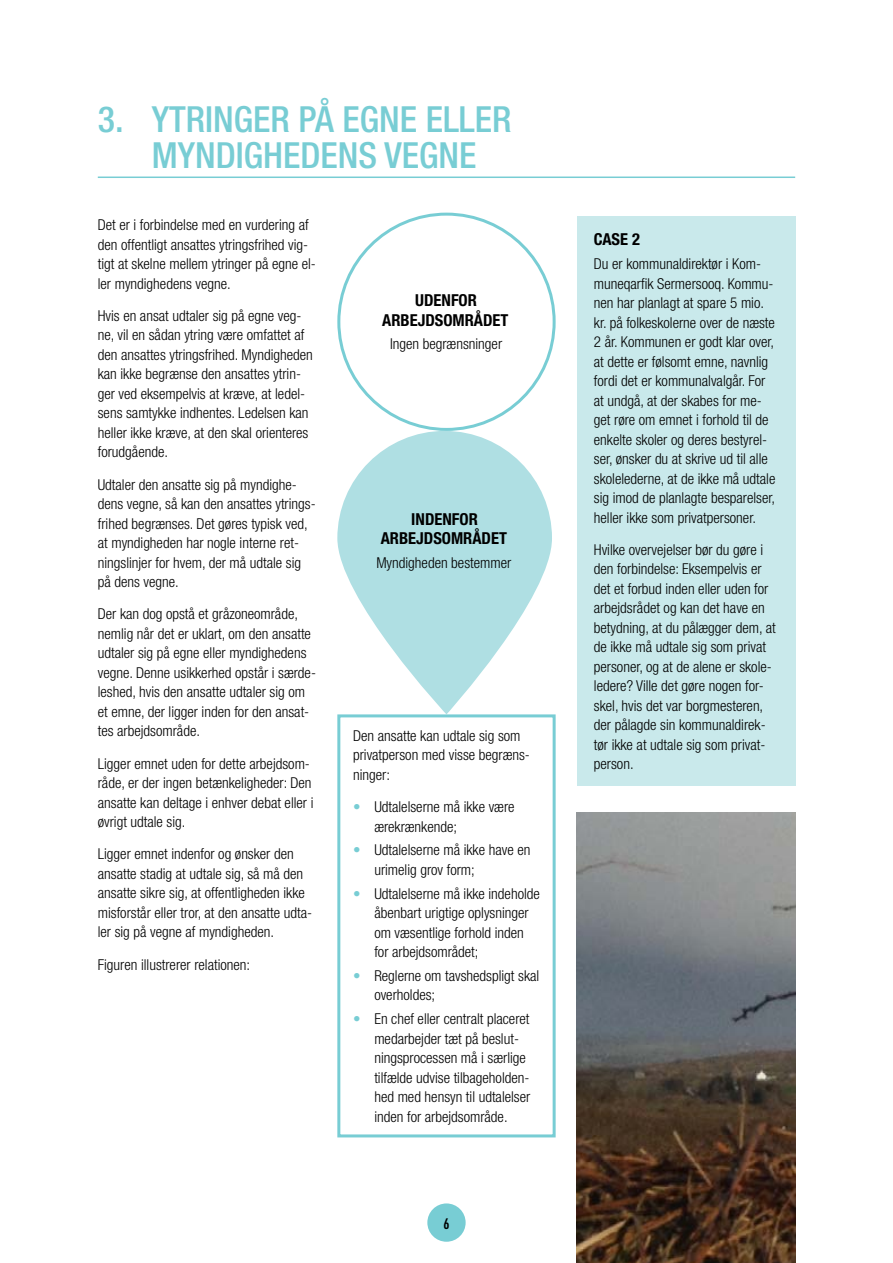
<style>
.page{position:relative;width:893px;height:1263px;background:#fff}
.page>*{position:absolute;margin:0;border:0;box-sizing:border-box;transform-origin:0 0}
.t1{font:500 condensed 36px/36px "Helvetica Neue LT Std";color:#78cdd4;text-align:center}
.t2{font:700 condensed 16.5px/19.5px "Helvetica Neue LT Std";color:#000;text-align:center}
.t3{font:300 condensed 15px/19.5px "Helvetica Neue LT Std";color:#000}
.t4{font:700 15px "DIN Cond";color:#000}
.s1{color:#78cdd4}
</style>
<div class="page">
<hr style="left:98px;top:177px;width:697px;height:1px;background:#78cdd4">
<div style="left:577px;top:217px;width:218px;height:569px;background:#c9e9eb"></div>
<svg style="left:337px;top:431px;width:215px;height:283px;fill:#afdfe3"></svg>
<div style="left:337px;top:714px;width:219px;height:423px;border:3px solid #78cdd4"></div>
<img style="left:577px;top:812px;width:218px;height:451px">
<div style="left:427px;top:1203px;width:39px;height:39px;background:#78cdd4;border-radius:50%"></div>
<h1 class="t1" style="left:98px;top:101px;width:415px">3. YTRINGER PÅ EGNE ELLER<br>MYNDIGHEDENS VEGNE</h1>
<p class="t3" style="left:98px;top:215px;width:220px">Det er i forbindelse med en vurdering af den offentligt ansattes ytringsfrihed vig&shy;tigt at skelne mellem ytringer på egne el&shy;ler myndighedens vegne.</p>
<p class="t3" style="left:98px;top:306px;width:217px">Hvis en ansat udtaler sig på egne veg&shy;ne, vil en sådan ytring være omfattet af den ansattes ytringsfrihed. Myndigheden kan ikke begrænse den ansattes ytrin&shy;ger ved eksempelvis at kræve, at ledel&shy;sens samtykke indhentes. Ledelsen kan heller ikke kræve, at den skal orienteres forudgående.</p>
<p class="t3" style="left:98px;top:474px;width:219px">Udtaler den ansatte sig på myndighe&shy;dens vegne, så kan den ansattes ytrings&shy;frihed begrænses. Det gøres typisk ved, at myndigheden har nogle interne ret&shy;ningslinjer for hvem, der må udtale sig på dens vegne.</p>
<p class="t3" style="left:98px;top:604px;width:220px">Der kan dog opstå et gråzoneområde, nemlig når det er uklart, om den ansatte udtaler sig på egne eller myndighedens vegne. Denne usikkerhed opstår i særde&shy;leshed, hvis den ansatte udtaler sig om et emne, der ligger inden for den ansat&shy;tes arbejdsområde.</p>
<p class="t3" style="left:98px;top:753px;width:217px">Ligger emnet uden for dette arbejdsom&shy;råde, er der ingen betænkeligheder: Den ansatte kan deltage i enhver debat eller i øvrigt udtale sig.</p>
<p class="t3" style="left:98px;top:844px;width:216px">Ligger emnet indenfor og ønsker den ansatte stadig at udtale sig, så må den ansatte sikre sig, at offentligheden ikke misforstår eller tror, at den ansatte udta&shy;ler sig på vegne af myndigheden.</p>
<p class="t3" style="left:98px;top:954px;width:154px">Figuren illustrerer relationen:</p>
<p class="t2" style="left:382px;top:290px;width:128px">UDENFOR<br>ARBEJDSOMRÅDET</p>
<p class="t3" style="left:390px;top:334px;width:114px">Ingen begrænsninger</p>
<p class="t2" style="left:381px;top:509px;width:128px">INDENFOR<br>ARBEJDSOMRÅDET</p>
<p class="t3" style="left:376px;top:553px;width:136px">Myndigheden bestemmer</p>
<p class="t3" style="left:353px;top:726px;width:178px">Den ansatte kan udtale sig som privatperson med visse begræns&shy;ninger:</p>
<p class="t3" style="left:374px;top:797px;width:142px;text-indent:-21px"><span class="s1">•</span> Udtalelserne må ikke være ærekrænkende;</p>
<p class="t3" style="left:374px;top:840px;width:157px;text-indent:-21px"><span class="s1">•</span> Udtalelserne må ikke have en urimelig grov form;</p>
<p class="t3" style="left:374px;top:883px;width:167px;text-indent:-21px"><span class="s1">•</span> Udtalelserne må ikke indeholde åbenbart urigtige oplysninger om væsentlige forhold inden for arbejdsområdet;</p>
<p class="t3" style="left:374px;top:966px;width:166px;text-indent:-21px"><span class="s1">•</span> Reglerne om tavshedspligt skal overholdes;</p>
<p class="t3" style="left:374px;top:1009px;width:157px;text-indent:-21px"><span class="s1">•</span> En chef eller centralt placeret medarbejder tæt på beslut&shy;ningsprocessen må i særlige tilfælde udvise tilbageholden&shy;hed med hensyn til udtalelser inden for arbejdsområde.</p>
<p class="t4" style="left:443px;top:1214px;width:8px">6</p>
<p class="t2" style="left:594px;top:229px;width:48px">CASE 2</p>
<p class="t3" style="left:594px;top:254px;width:183px">Du er kommunaldirektør i Kom&shy;muneqarfik Sermersooq. Kommu&shy;nen har planlagt at spare 5 mio. kr. på folkeskolerne over de næste<br>2 år. Kommunen er godt klar over, at dette er følsomt emne, navnlig fordi det er kommunalvalgår. For at undgå, at der skabes for me&shy;get røre om emnet i forhold til de enkelte skoler og deres bestyrel&shy;ser, ønsker du at skrive ud til alle skolelederne, at de ikke må udtale sig imod de planlagte besparelser, heller ikke som privatpersoner.</p>
<p class="t3" style="left:594px;top:540px;width:183px">Hvilke overvejelser bør du gøre i den forbindelse: Eksempelvis er det et forbud inden eller uden for arbejdsrådet og kan det have en betydning, at du pålægger dem, at de ikke må udtale sig som privat personer, og at de alene er skole&shy;ledere? Ville det gøre nogen for&shy;skel, hvis det var borgmesteren, der pålagde sin kommunaldirek&shy;tør ikke at udtale sig som privat&shy;person.</p>
</div>
